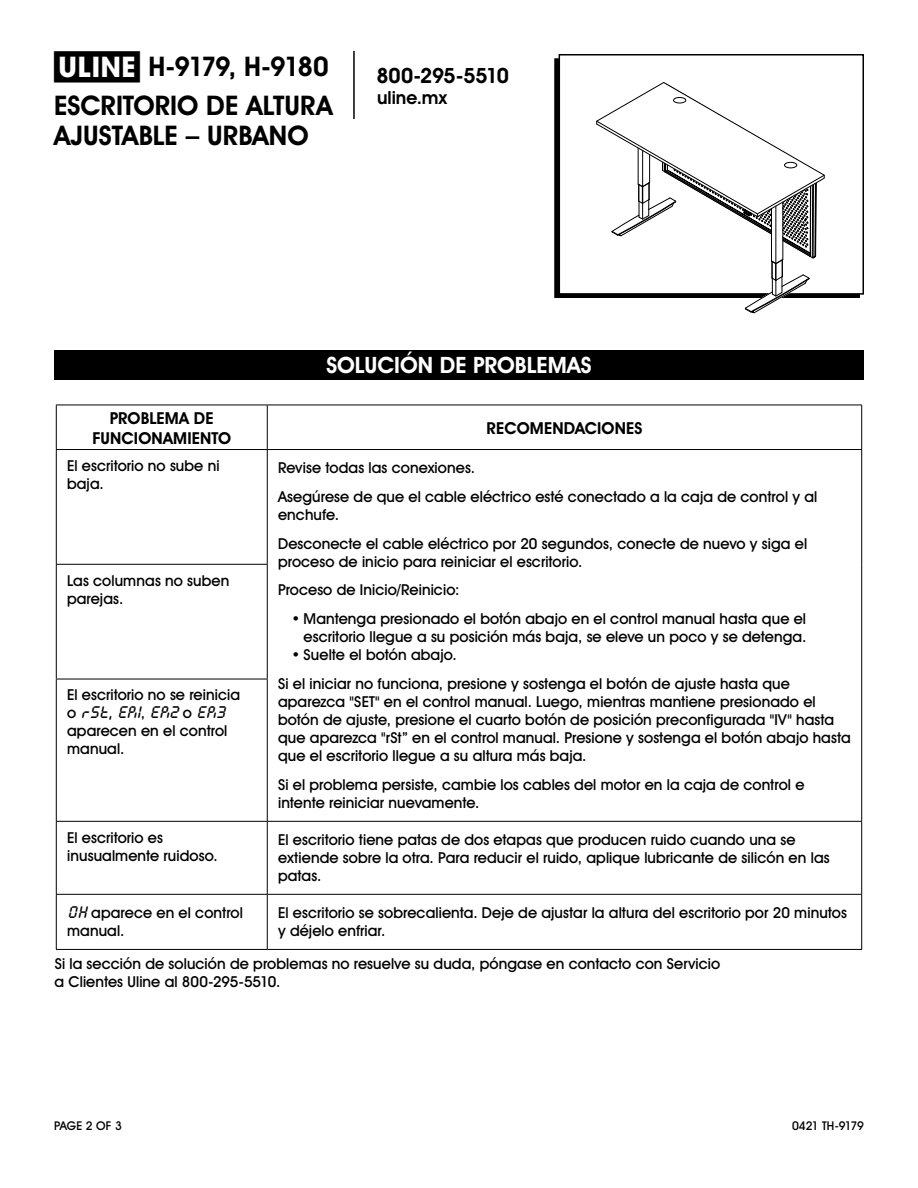
<style>
.page{position:relative;width:918px;height:1188px;background:#fff}
.page>*{position:absolute;margin:0;border:0;box-sizing:border-box;transform-origin:0 0}
.t1{font:700 27px/30px "Uline Two Knine";color:#000}
.t2{font:700 27px "Uline Two Knine";letter-spacing:-.07em;color:#000}
.t3{font:700 22.5px "Uline Two Knine";letter-spacing:.005em;color:#fff}
.t4{font:700 21px "Uline Two Knine";letter-spacing:-.02em;color:#000}
.t5{font:italic 19.5px "Calculus";letter-spacing:-.035em;color:#000}
.t6{font:700 18px "Uline Two Knine";color:#000}
.t7{font:700 16.5px/19.8px "Uline Two Knine";letter-spacing:.01em;color:#000;text-align:center}
.t8{font:15px/18px "Uline Two Knine";letter-spacing:.005em;color:#000}
.t9{font:12px "Uline Two Knine";letter-spacing:-.01em;color:#000}
.s1{font-size:28.5px}
.s2{font-family:"Uline Two Knine";font-style:normal;font-size:15px}
.s3{font-family:"Calculus";font-style:italic;font-size:19.5px}
</style>
<div class="page">
<hr style="left:353px;top:51px;width:2px;height:68px;background:#000">
<div style="left:559px;top:54px;width:305px;height:241px;border:2px solid #000"></div>
<div style="left:54px;top:350px;width:810px;height:30px;background:#000"></div>
<hr style="left:267px;top:405px;width:1px;height:44px;background:#000">
<hr style="left:267px;top:450px;width:1px;height:114px;background:#000">
<hr style="left:267px;top:565px;width:1px;height:114px;background:#000">
<hr style="left:267px;top:679px;width:1px;height:142px;background:#000">
<hr style="left:267px;top:822px;width:1px;height:72px;background:#000">
<hr style="left:267px;top:895px;width:1px;height:54px;background:#000">
<hr style="left:56px;top:405px;width:211px;height:1px;background:#000">
<hr style="left:56px;top:405px;width:1px;height:44px;background:#000">
<hr style="left:267px;top:405px;width:595px;height:1px;background:#000">
<hr style="left:861px;top:405px;width:1px;height:44px;background:#000">
<hr style="left:56px;top:449px;width:211px;height:1px;background:#000">
<hr style="left:56px;top:450px;width:1px;height:114px;background:#000">
<hr style="left:861px;top:450px;width:1px;height:114px;background:#000">
<hr style="left:56px;top:564px;width:212px;height:1px;background:#000">
<hr style="left:56px;top:565px;width:1px;height:114px;background:#000">
<hr style="left:861px;top:564px;width:1px;height:115px;background:#000">
<hr style="left:56px;top:679px;width:212px;height:1px;background:#000">
<hr style="left:56px;top:679px;width:1px;height:142px;background:#000">
<hr style="left:861px;top:679px;width:1px;height:142px;background:#000">
<hr style="left:56px;top:821px;width:211px;height:1px;background:#000">
<hr style="left:56px;top:822px;width:1px;height:72px;background:#000">
<hr style="left:267px;top:821px;width:595px;height:1px;background:#000">
<hr style="left:861px;top:822px;width:1px;height:72px;background:#000">
<hr style="left:56px;top:894px;width:211px;height:1px;background:#000">
<hr style="left:56px;top:895px;width:1px;height:54px;background:#000">
<hr style="left:267px;top:894px;width:595px;height:1px;background:#000">
<hr style="left:861px;top:895px;width:1px;height:54px;background:#000">
<hr style="left:267px;top:449px;width:595px;height:1px;background:#000">
<hr style="left:56px;top:949px;width:211px;height:1px;background:#000">
<hr style="left:267px;top:949px;width:595px;height:1px;background:#000">
<svg style="left:596px;top:82px;width:229px;height:232px"></svg>
<div style="left:674px;top:97px;width:12px;height:6px;background:#fff;border-radius:50%"></div>
<div style="left:673px;top:97px;width:13px;height:6px;border:1px solid #000;border-radius:50%"></div>
<div style="left:785px;top:162px;width:12px;height:6px;background:#fff;border-radius:50%"></div>
<div style="left:784px;top:162px;width:13px;height:6px;border:1px solid #000;border-radius:50%"></div>
<h1 class="t2" style="left:54px;top:51px;width:276px"><span class="s1">π</span> H-9179, H-9180</h1>
<h1 class="t1" style="left:54px;top:91px;width:280px">ESCRITORIO DE ALTURA<br>AJUSTABLE – URBANO</h1>
<h3 class="t4" style="left:376px;top:62px;width:134px">800-295-5510</h3>
<p class="t6" style="left:377px;top:86px;width:71px">uline.mx</p>
<h2 class="t3" style="left:326px;top:352px;width:267px">SOLUCIÓN DE PROBLEMAS</h2>
<p class="t7" style="left:92px;top:408px;width:140px">PROBLEMA DE<br>FUNCIONAMIENTO</p>
<p class="t7" style="left:487px;top:418px;width:157px">RECOMENDACIONES</p>
<p class="t8" style="left:67px;top:456px;width:154px">El escritorio no sube ni baja.</p>
<p class="t8" style="left:278px;top:453px;width:541px;line-height:28.8px">Revise todas las conexiones.<br>Asegúrese de que el cable eléctrico esté conectado a la caja de control y al</p>
<p class="t8" style="left:278px;top:500px;width:531px;line-height:28.8px">enchufe.<br>Desconecte el cable eléctrico por 20 segundos, conecte de nuevo y siga el</p>
<p class="t8" style="left:278px;top:547px;width:306px;line-height:28.8px">proceso de inicio para reiniciar el escritorio.<br>Proceso de Inicio/Reinicio:</p>
<p class="t8" style="left:292px;top:610px;width:516px;text-align:right">• Mantenga presionado el botón abajo en el control manual hasta que el escritorio llegue a su posición más baja, se eleve un poco y se detenga.</p>
<p class="t8" style="left:278px;top:640px;width:513px;line-height:28.8px;text-indent:14px">• Suelte el botón abajo.<br>Si el iniciar no funciona, presione y sostenga el botón de ajuste hasta que</p>
<p class="t8" style="left:278px;top:693px;width:574px">aparezca "SET" en el control manual. Luego, mientras mantiene presionado el botón de ajuste, presione el cuarto botón de posición preconfigurada "IV" hasta que aparezca "rSt” en el control manual. Presione y sostenga el botón abajo hasta que el escritorio llegue a su altura más baja.</p>
<p class="t8" style="left:278px;top:775px;width:528px">Si el problema persiste, cambie los cables del motor en la caja de control e intente reiniciar nuevamente.</p>
<p class="t8" style="left:67px;top:571px;width:164px">Las columnas no suben parejas.</p>
<p class="t8" style="left:67px;top:686px;width:174px">El escritorio no se reinicia</p>
<h3 class="t5" style="left:67px;top:701px;width:160px"><span class="s2">o</span> rSt, ER1<span class="s2">,</span> ER2 <span class="s2">o</span> ER3</h3>
<p class="t8" style="left:67px;top:722px;width:162px">aparecen en el control manual.</p>
<p class="t8" style="left:67px;top:828px;width:152px">El escritorio es inusualmente ruidoso.</p>
<p class="t8" style="left:278px;top:830px;width:553px">El escritorio tiene patas de dos etapas que producen ruido cuando una se extiende sobre la otra. Para reducir el ruido, aplique lubricante de silicón en las patas.</p>
<p class="t8" style="left:67px;top:904px;width:177px"><span class="s3">OH</span> aparece en el control manual.</p>
<p class="t8" style="left:278px;top:903px;width:570px">El escritorio se sobrecalienta. Deje de ajustar la altura del escritorio por 20 minutos y déjelo enfriar.</p>
<p class="t8" style="left:55px;top:954px;width:667px">Si la sección de solución de problemas no resuelve su duda, póngase en contacto con Servicio a Clientes Uline al 800-295-5510.</p>
<p class="t9" style="left:54px;top:1119px;width:69px">PAGE 2 OF 3</p>
<p class="t9" style="left:792px;top:1119px;width:73px">0421 TH-9179</p>
</div>
